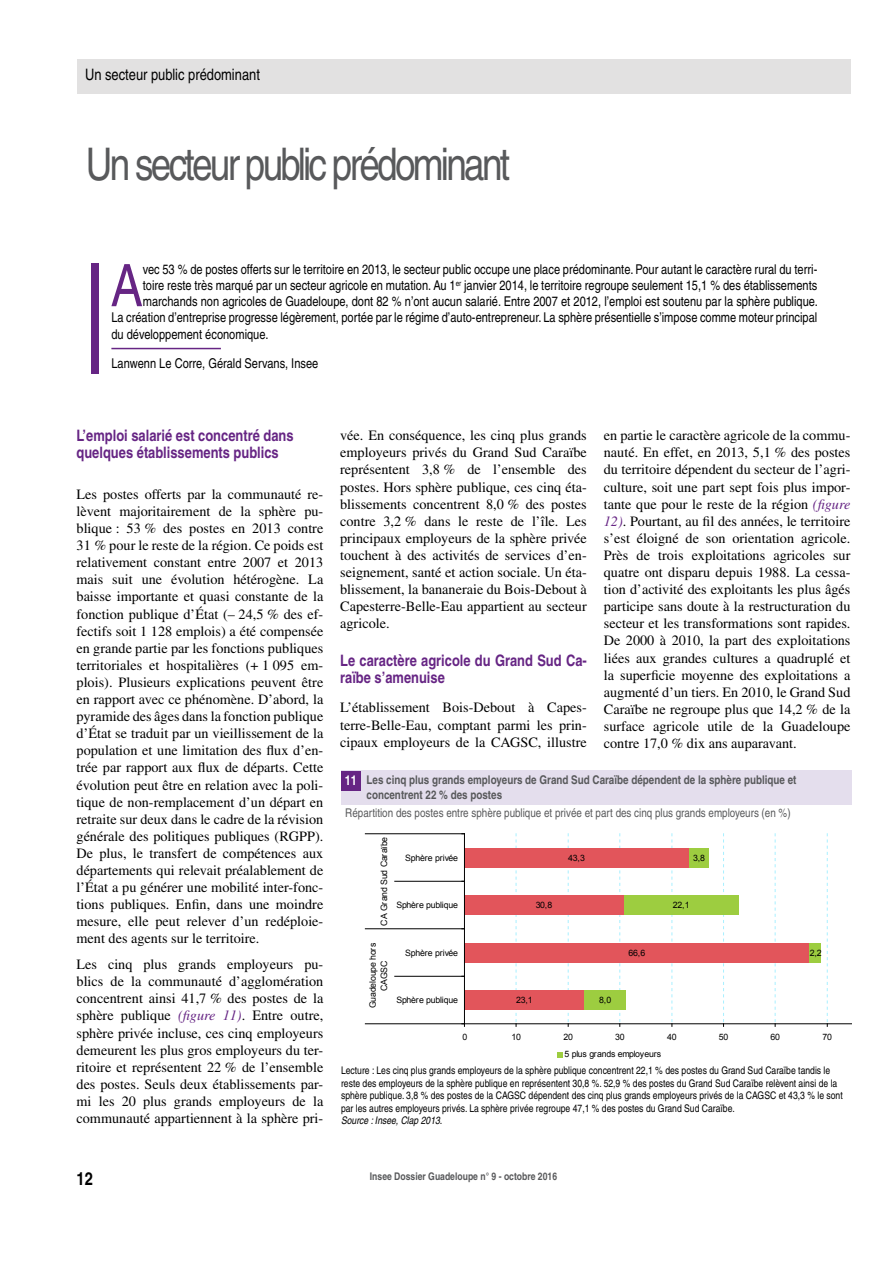
<style>
.page{position:relative;width:893px;height:1263px;background:#fff}
.page>*{position:absolute;margin:0;border:0;box-sizing:border-box;transform-origin:0 0}
.t1{font:condensed 58.65px "Helvetica";color:#662584}
.t2{font:condensed 45px "Helvetica";letter-spacing:-.06em;color:#58595b}
.t3{font:700 condensed 18px "Helvetica";color:#000}
.t4{font:700 condensed 15.75px/17.1px "Helvetica";color:#662584}
.t5{font:condensed 15.75px "Helvetica";color:#000}
.t6{font:14.25px/17.1px "Times";color:#000;text-align:justify}
.t7{font:condensed 13.5px "Helvetica";color:#000}
.t8{font:700 condensed 13.5px "Helvetica";color:#fff}
.t9{font:700 condensed 12px/14.4px "Helvetica";color:#58595b}
.t10{font:condensed 12px "Helvetica";color:#58595b}
.t11{font:condensed 10.5px/12.6px "Helvetica";color:#000}
.t12{font:700 condensed 10.5px "Helvetica";color:#58595b}
.t13{font:italic condensed 10.5px "Helvetica";color:#000}
.t14{font:8.85px "Arial";letter-spacing:-.025em;color:#000}
.t15{font:8.7px/11.4px "Arial";letter-spacing:-.025em;color:#000;text-align:center}
.s1{font-style:italic;color:#662584}
</style>
<div class="page">
<div style="left:341px;top:771px;width:510px;height:34px;background:#e4deed"></div>
<div style="left:341px;top:771px;width:20px;height:19px;background:#662584"></div>
<div style="left:77px;top:60px;width:773px;height:34px;background:#e2e1e1"></div>
<div style="left:91px;top:263px;width:7px;height:111px;background:#662584"></div>
<hr style="left:111px;top:348px;width:110px;height:1px;background:#662584">
<div style="left:464px;top:991px;width:120px;height:19px;background:#e2555b"></div>
<div style="left:464px;top:943px;width:346px;height:19px;background:#e2555b"></div>
<div style="left:464px;top:896px;width:160px;height:19px;background:#e2555b"></div>
<div style="left:464px;top:848px;width:225px;height:19px;background:#e2555b"></div>
<div style="left:584px;top:991px;width:42px;height:19px;background:#9dcd40"></div>
<div style="left:810px;top:943px;width:11px;height:19px;background:#9dcd40"></div>
<div style="left:624px;top:896px;width:114px;height:19px;background:#9dcd40"></div>
<div style="left:689px;top:848px;width:20px;height:19px;background:#9dcd40"></div>
<hr style="left:464px;top:1023px;width:388px;height:1px;background:#000">
<svg style="left:516px;top:834px;width:1px;height:192px"></svg>
<svg style="left:568px;top:834px;width:1px;height:192px"></svg>
<svg style="left:619px;top:834px;width:1px;height:192px"></svg>
<svg style="left:672px;top:834px;width:1px;height:192px"></svg>
<svg style="left:723px;top:834px;width:1px;height:192px"></svg>
<svg style="left:775px;top:834px;width:1px;height:192px"></svg>
<svg style="left:827px;top:834px;width:1px;height:192px"></svg>
<hr style="left:464px;top:834px;width:1px;height:190px;background:#000">
<hr style="left:395px;top:976px;width:69px;height:1px;background:#000">
<hr style="left:395px;top:881px;width:69px;height:1px;background:#000">
<hr style="left:365px;top:1023px;width:99px;height:1px;background:#000">
<hr style="left:365px;top:833px;width:99px;height:1px;background:#000">
<hr style="left:365px;top:928px;width:99px;height:1px;background:#000">
<svg style="left:557px;top:1052px;width:5px;height:5px"></svg>
<p class="t5" style="left:85px;top:66px;width:176px">Un secteur public prédominant</p>
<h2 class="t2" style="left:86px;top:138px;width:426px">Un secteur public prédominant</h2>
<h1 class="t1" style="left:111px;top:252px;width:34px">A</h1>
<p class="t7" style="left:143px;top:261px;width:676px">vec 53 % de postes offerts sur le territoire en 2013, le secteur public occupe une place prédominante. Pour autant le caractère rural du terri-</p>
<p class="t7" style="left:143px;top:277px;width:676px">toire reste très marqué par un secteur agricole en mutation. Au 1<sup>er</sup> janvier 2014, le territoire regroupe seulement 15,1 % des établissements</p>
<p class="t7" style="left:143px;top:294px;width:677px">marchands non agricoles de Guadeloupe, dont 82 % n’ont aucun salarié. Entre 2007 et 2012, l’emploi est soutenu par la sphère publique.</p>
<p class="t7" style="left:111px;top:310px;width:707px">La création d’entreprise progresse légèrement, portée par le régime d’auto-entrepreneur. La sphère présentielle s’impose comme moteur principal</p>
<p class="t7" style="left:111px;top:326px;width:159px">du développement économique.</p>
<p class="t7" style="left:111px;top:355px;width:208px">Lanwenn Le Corre, Gérald Servans, Insee</p>
<p class="t4" style="left:77px;top:427px;width:219px">L’emploi salarié est concentré dans quelques établissements publics</p>
<p class="t6" style="left:77px;top:485px;width:248px">Les postes offerts par la communauté re&shy;lèvent majoritairement de la sphère pu&shy;blique : 53 % des postes en 2013 contre 31 % pour le reste de la région. Ce poids est relativement constant entre 2007 et 2013 mais suit une évolution hétérogène. La baisse importante et quasi constante de la fonction publique d’État (– 24,5 % des ef&shy;fectifs soit 1 128 emplois) a été compensée en grande partie par les fonctions publiques territoriales et hospitalières (+ 1 095 em&shy;plois). Plusieurs explications peuvent être en rapport avec ce phénomène. D’abord, la pyramide des âges dans la fonction publique d’État se traduit par un vieillissement de la population et une limitation des flux d’en&shy;trée par rapport aux flux de départs. Cette évolution peut être en relation avec la poli&shy;tique de non-remplacement d’un départ en retraite sur deux dans le cadre de la révision générale des politiques publiques (RGPP).<br>De plus, le transfert de compétences aux départements qui relevait préalablement de l’État a pu générer une mobilité inter-fonc&shy;tions publiques. Enfin, dans une moindre mesure, elle peut relever d’un redéploie&shy;ment des agents sur le territoire.</p>
<p class="t6" style="left:77px;top:956px;width:248px">Les cinq plus grands employeurs pu&shy;blics de la communauté d’agglomération concentrent ainsi 41,7 % des postes de la sphère publique <span class="s1">(figure 11)</span>. Entre outre, sphère privée incluse, ces cinq employeurs demeurent les plus gros employeurs du ter&shy;ritoire et représentent 22 % de l’ensemble des postes. Seuls deux établissements par&shy;mi les 20 plus grands employeurs de la communauté appartiennent à la sphère pri-</p>
<p class="t6" style="left:340px;top:427px;width:248px">vée. En conséquence, les cinq plus grands employeurs privés du Grand Sud Caraïbe représentent 3,8 % de l’ensemble des postes. Hors sphère publique, ces cinq éta&shy;blissements concentrent 8,0 % des postes contre 3,2 % dans le reste de l’île. Les principaux employeurs de la sphère privée touchent à des activités de services d’en&shy;seignement, santé et action sociale. Un éta&shy;blissement, la bananeraie du Bois-Debout à Capesterre-Belle-Eau appartient au secteur agricole.</p>
<p class="t4" style="left:340px;top:652px;width:248px;line-height:16.5px">Le caractère agricole du Grand Sud Ca&shy;raïbe s’amenuise</p>
<p class="t6" style="left:340px;top:699px;width:248px">L’établissement Bois-Debout à Capes&shy;terre-Belle-Eau, comptant parmi les prin&shy;cipaux employeurs de la CAGSC, illustre</p>
<p class="t6" style="left:604px;top:427px;width:248px">en partie le caractère agricole de la commu&shy;nauté. En effet, en 2013, 5,1 % des postes du territoire dépendent du secteur de l’agri&shy;culture, soit une part sept fois plus impor&shy;tante que pour le reste de la région <span class="s1">(figure 12)</span>. Pourtant, au fil des années, le territoire s’est éloigné de son orientation agricole.<br>Près de trois exploitations agricoles sur quatre ont disparu depuis 1988. La cessa&shy;tion d’activité des exploitants les plus âgés participe sans doute à la restructuration du secteur et les transformations sont rapides.<br>De 2000 à 2010, la part des exploitations liées aux grandes cultures a quadruplé et la superficie moyenne des exploitations a augmenté d’un tiers. En 2010, le Grand Sud Caraïbe ne regroupe plus que 14,2 % de la surface agricole utile de la Guadeloupe contre 17,0 % dix ans auparavant.</p>
<p class="t9" style="left:367px;top:772px;width:431px">Les cinq plus grands employeurs de Grand Sud Caraïbe dépendent de la sphère publique et concentrent 22 % des postes</p>
<p class="t10" style="left:345px;top:806px;width:447px">Répartition des postes entre sphère publique et privée et part des cinq plus grands employeurs (en %)</p>
<p class="t8" style="left:345px;top:772px;width:14px">11</p>
<p class="t15" style="left:378px;top:926px;width:91px;rotate:-90deg">CA Grand Sud Caraïbe</p>
<p class="t15" style="left:367px;top:1008px;width:67px;rotate:-90deg">Guadeloupe hors<br>CAGSC</p>
<p class="t14" style="left:405px;top:852px;width:54px">Sphère privée</p>
<p class="t14" style="left:396px;top:899px;width:63px">Sphère publique</p>
<p class="t14" style="left:405px;top:947px;width:54px">Sphère privée</p>
<p class="t14" style="left:396px;top:994px;width:63px">Sphère publique</p>
<p class="t14" style="left:536px;top:899px;width:18px">30,8</p>
<p class="t14" style="left:568px;top:852px;width:18px">43,3</p>
<p class="t14" style="left:516px;top:994px;width:18px">23,1</p>
<p class="t14" style="left:599px;top:994px;width:14px">8,0</p>
<p class="t14" style="left:629px;top:947px;width:18px">66,6</p>
<p class="t14" style="left:693px;top:852px;width:14px">3,8</p>
<p class="t14" style="left:673px;top:899px;width:18px">22,1</p>
<p class="t14" style="left:810px;top:947px;width:14px">2,2</p>
<p class="t14" style="left:462px;top:1031px;width:6px">0</p>
<p class="t14" style="left:511px;top:1031px;width:11px">10</p>
<p class="t14" style="left:563px;top:1031px;width:11px">20</p>
<p class="t14" style="left:615px;top:1031px;width:11px">30</p>
<p class="t14" style="left:667px;top:1031px;width:11px">40</p>
<p class="t14" style="left:719px;top:1031px;width:11px">50</p>
<p class="t14" style="left:770px;top:1031px;width:11px">60</p>
<p class="t14" style="left:823px;top:1031px;width:11px">70</p>
<p class="t14" style="left:565px;top:1048px;width:98px">5 plus grands employeurs</p>
<p class="t11" style="left:341px;top:1064px;width:503px">Lecture : Les cinq plus grands employeurs de la sphère publique concentrent 22,1 % des postes du Grand Sud Caraïbe tandis le reste des employeurs de la sphère publique en représentent 30,8 %. 52,9 % des postes du Grand Sud Caraïbe relèvent ainsi de la sphère publique. 3,8 % des postes de la CAGSC dépendent des cinq plus grands employeurs privés de la CAGSC et 43,3 % le sont par les autres employeurs privés. La sphère privée regroupe 47,1 % des postes du Grand Sud Caraïbe.</p>
<p class="t13" style="left:341px;top:1114px;width:103px">Source : Insee, Clap 2013.</p>
<p class="t3" style="left:77px;top:1168px;width:18px">12</p>
<p class="t12" style="left:370px;top:1170px;width:189px">Insee Dossier Guadeloupe n° 9 - octobre 2016</p>
</div>
